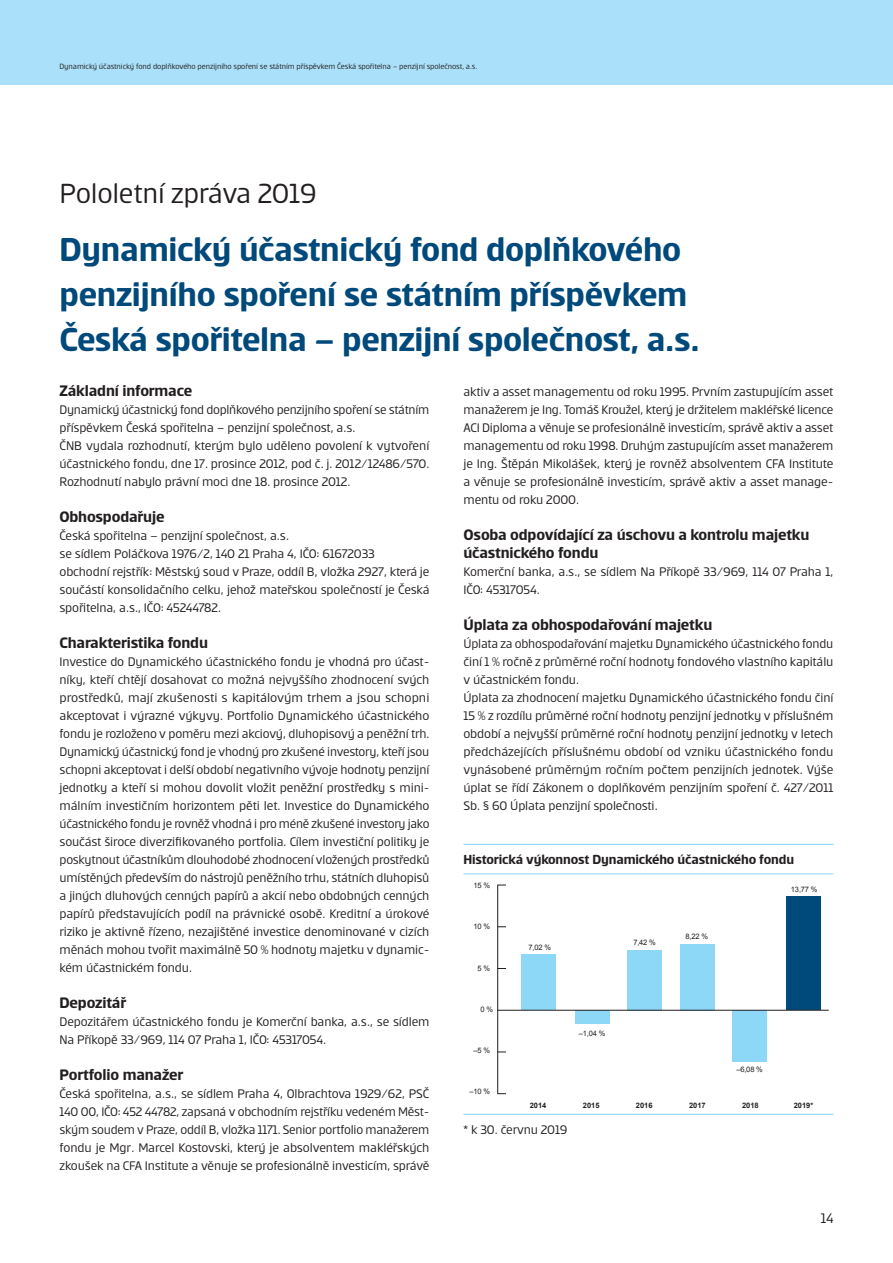
<style>
.page{position:relative;width:893px;height:1263px;background:#fff}
.page>*{position:absolute;margin:0;border:0;box-sizing:border-box;transform-origin:0 0}
.t1{font:700 36px/45px "Erste";letter-spacing:-.01em;color:#00497b}
.t2{font:30px "Erste";letter-spacing:-.01em;color:#231f20}
.t3{font:700 16.5px/18px "Erste";letter-spacing:-.01em;color:#231f20}
.t4{font:15px "Erste";color:#231f20}
.t5{font:700 14.25px "Erste";letter-spacing:-.01em;color:#231f20}
.t6{font:13.5px/18px "Erste";letter-spacing:-.01em;color:#231f20}
.t7{font:8.25px "Erste";letter-spacing:-.01em;color:#231f20}
.t8{font:7.5px "Arial";letter-spacing:-.02em;color:#231f20}
.t9{font:700 7.5px "Arial";color:#231f20}
</style>
<div class="page">
<div style="left:0;top:0;width:893px;height:85px;background:#aae0f9"></div>
<hr style="left:463px;top:844px;width:370px;height:1px;background:#8dd7f7">
<hr style="left:463px;top:873px;width:370px;height:1px;background:#8dd7f7">
<hr style="left:463px;top:1114px;width:370px;height:1px;background:#8dd7f7">
<div style="left:786px;top:896px;width:34px;height:114px;background:#00497b"></div>
<div style="left:733px;top:1010px;width:34px;height:52px;background:#8dd7f7"></div>
<div style="left:575px;top:1010px;width:34px;height:13px;background:#8dd7f7"></div>
<div style="left:522px;top:954px;width:34px;height:56px;background:#8dd7f7"></div>
<div style="left:628px;top:949px;width:34px;height:61px;background:#8dd7f7"></div>
<hr style="left:497px;top:885px;width:1px;height:209px;background:#231f20">
<div style="left:680px;top:944px;width:34px;height:66px;background:#8dd7f7"></div>
<hr style="left:497px;top:1010px;width:332px;height:1px;background:#231f20">
<p class="t7" style="left:60px;top:62px;width:419px">Dynamický účastnický fond doplňkového penzijního spoření se státním příspěvkem Česká spořitelna – penzijní společnost, a.s.</p>
<h2 class="t2" style="left:60px;top:178px;width:259px">Pololetní zpráva 2019</h2>
<h1 class="t1" style="left:60px;top:226px;width:641px">Dynamický účastnický fond doplňkového penzijního spoření se státním příspěvkem<br>Česká spořitelna – penzijní společnost, a.s.</h1>
<p class="t3" style="left:60px;top:381px;width:134px">Základní informace</p>
<p class="t6" style="left:60px;top:400px;width:371px">Dynamický účastnický fond doplňkového penzijního spoření se státním příspěvkem Česká spořitelna – penzijní společnost, a.s.<br>ČNB vydala rozhodnutí, kterým bylo uděleno povolení k vytvoření účastnického fondu, dne 17. prosince 2012, pod č. j. 2012/12486/570.<br>Rozhodnutí nabylo právní moci dne 18. prosince 2012.</p>
<p class="t3" style="left:60px;top:507px;width:107px">Obhospodařuje</p>
<p class="t6" style="left:60px;top:526px;width:371px">Česká spořitelna – penzijní společnost, a.s.<br>se sídlem Poláčkova 1976/2, 140 21 Praha 4, IČO: 61672033<br>obchodní rejstřík: Městský soud v Praze, oddíl B, vložka 2927, která je součástí konsolidačního celku, jehož mateřskou společností je Česká spořitelna, a.s., IČO: 45244782.</p>
<p class="t3" style="left:60px;top:633px;width:150px">Charakteristika fondu</p>
<p class="t6" style="left:60px;top:652px;width:371px;text-align:justify">Investice do Dynamického účastnického fondu je vhodná pro účast&shy;níky, kteří chtějí dosahovat co možná nejvyššího zhodnocení svých prostředků, mají zkušenosti s kapitálovým trhem a jsou schopni akceptovat i výrazné výkyvy. Portfolio Dynamického účastnického fondu je rozloženo v poměru mezi akciový, dluhopisový a peněžní trh.<br>Dynamický účastnický fond je vhodný pro zkušené investory, kteří jsou schopni akceptovat i delší období negativního vývoje hodnoty penzijní jednotky a kteří si mohou dovolit vložit peněžní prostředky s mini&shy;málním investičním horizontem pěti let. Investice do Dynamického účastnického fondu je rovněž vhodná i pro méně zkušené investory jako součást široce diverzifikovaného portfolia. Cílem investiční politiky je poskytnout účastníkům dlouhodobé zhodnocení vložených prostředků umístěných především do nástrojů peněžního trhu, státních dluhopisů a jiných dluhových cenných papírů a akcií nebo obdobných cenných papírů představujících podíl na právnické osobě. Kreditní a úrokové riziko je aktivně řízeno, nezajištěné investice denominované v cizích měnách mohou tvořit maximálně 50 % hodnoty majetku v dynamic&shy;kém účastnickém fondu.</p>
<p class="t3" style="left:60px;top:993px;width:68px">Depozitář</p>
<p class="t6" style="left:60px;top:1012px;width:371px">Depozitářem účastnického fondu je Komerční banka, a.s., se sídlem<br>Na Příkopě 33/969, 114 07 Praha 1, IČO: 45317054.</p>
<p class="t3" style="left:60px;top:1065px;width:125px">Portfolio manažer</p>
<p class="t6" style="left:60px;top:1084px;width:371px;text-align:justify">Česká spořitelna, a.s., se sídlem Praha 4, Olbrachtova 1929/62, PSČ 140 00, IČO: 452 44 782, zapsaná v obchodním rejstříku vedeném Měst&shy;ským soudem v Praze, oddíl B, vložka 1171. Senior portfolio manažerem fondu je Mgr. Marcel Kostovski, který je absolventem makléřských zkoušek na CFA Institute a věnuje se profesionálně investicím, správě</p>
<p class="t6" style="left:463px;top:382px;width:371px;text-align:justify">aktiv a asset managementu od roku 1995. Prvním zastupujícím asset manažerem je Ing. Tomáš Kroužel, který je držitelem makléřské licence ACI Diploma a věnuje se profesionálně investicím, správě aktiv a asset managementu od roku 1998. Druhým zastupujícím asset manažerem je Ing. Štěpán Mikolášek, který je rovněž absolventem CFA Institute a věnuje se profesionálně investicím, správě aktiv a asset manage&shy;mentu od roku 2000.</p>
<p class="t3" style="left:463px;top:525px;width:347px">Osoba odpovídající za úschovu a kontrolu majetku účastnického fondu</p>
<p class="t6" style="left:463px;top:562px;width:371px">Komerční banka, a.s., se sídlem Na Příkopě 33/969, 114 07 Praha 1,<br>IČO: 45317054.</p>
<p class="t3" style="left:463px;top:615px;width:250px">Úplata za obhospodařování majetku</p>
<p class="t6" style="left:463px;top:634px;width:371px">Úplata za obhospodařování majetku Dynamického účastnického fondu činí 1 % ročně z průměrné roční hodnoty fondového vlastního kapitálu v účastnickém fondu.<br>Úplata za zhodnocení majetku Dynamického účastnického fondu činí 15 % z rozdílu průměrné roční hodnoty penzijní jednotky v příslušném období a nejvyšší průměrné roční hodnoty penzijní jednotky v letech předcházejících příslušnému období od vzniku účastnického fondu vynásobené průměrným ročním počtem penzijních jednotek. Výše úplat se řídí Zákonem o doplňkovém penzijním spoření č. 427/2011<br>Sb. § 60 Úplata penzijní společnosti.</p>
<p class="t5" style="left:463px;top:852px;width:332px">Historická výkonnost Dynamického účastnického fondu</p>
<p class="t8" style="left:473px;top:880px;width:18px">15 %</p>
<p class="t8" style="left:473px;top:922px;width:18px">10 %</p>
<p class="t8" style="left:477px;top:963px;width:14px">5%</p>
<p class="t8" style="left:480px;top:1004px;width:14px">0%</p>
<p class="t8" style="left:791px;top:884px;width:28px">13,77 %</p>
<p class="t8" style="left:685px;top:932px;width:24px">8,22 %</p>
<p class="t8" style="left:633px;top:937px;width:24px">7,42 %</p>
<p class="t8" style="left:528px;top:942px;width:24px">7,02 %</p>
<p class="t8" style="left:579px;top:1028px;width:28px">–1,04 %</p>
<p class="t8" style="left:473px;top:1045px;width:18px">–5 %</p>
<p class="t8" style="left:736px;top:1065px;width:28px">–6,08 %</p>
<p class="t8" style="left:469px;top:1087px;width:22px">–10 %</p>
<p class="t9" style="left:530px;top:1100px;width:18px">2014</p>
<p class="t9" style="left:583px;top:1100px;width:18px">2015</p>
<p class="t9" style="left:636px;top:1100px;width:18px">2016</p>
<p class="t9" style="left:689px;top:1100px;width:18px">2017</p>
<p class="t9" style="left:742px;top:1100px;width:18px">2018</p>
<p class="t9" style="left:794px;top:1100px;width:21px">2019*</p>
<p class="t6" style="left:463px;top:1120px;width:105px">* k 30. červnu 2019</p>
<p class="t4" style="left:821px;top:1211px;width:14px">14</p>
</div>
